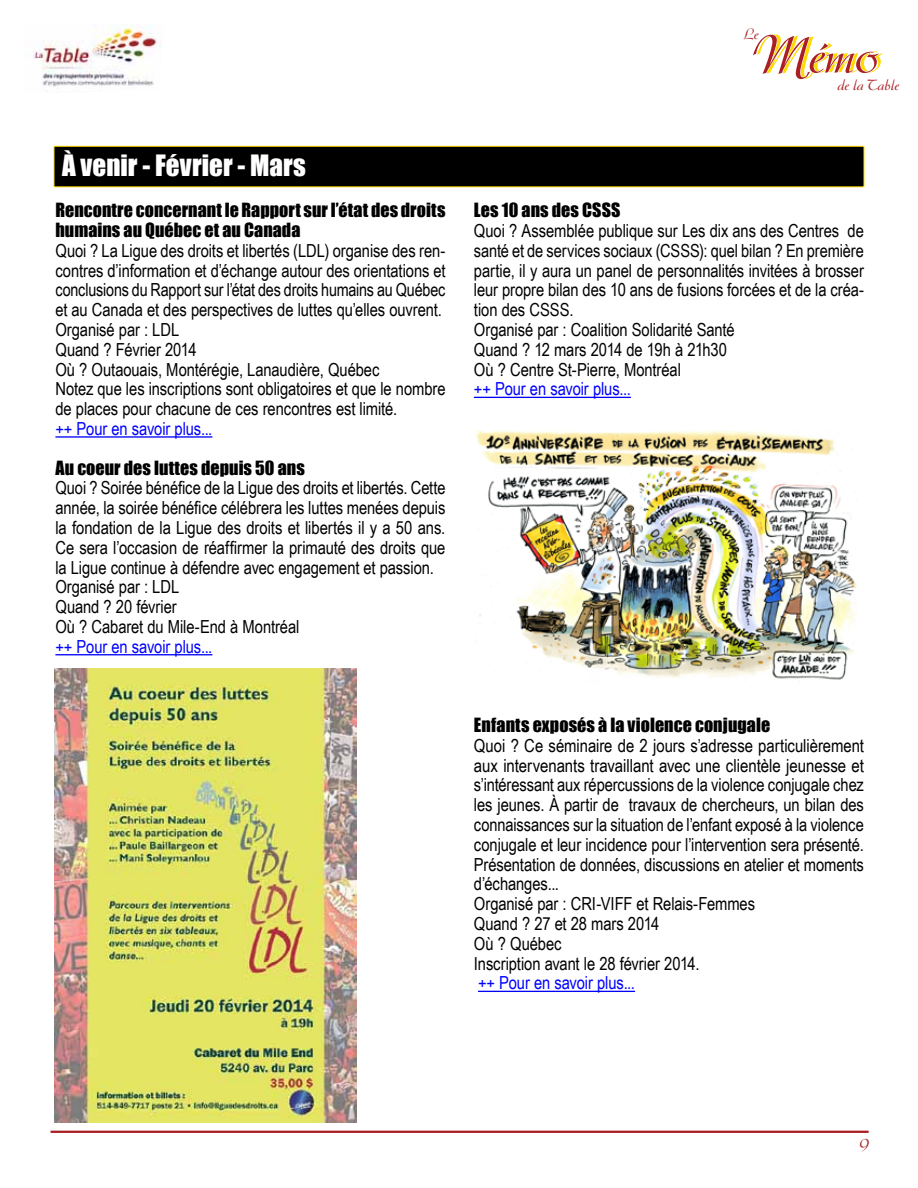
<style>
.page{position:relative;width:918px;height:1188px;background:#fff}
.page>*{position:absolute;margin:0;border:0;box-sizing:border-box;transform-origin:0 0}
.t1{font:52.5px "Arkona";color:#feda00}
.t2{font:27px "Impact";color:#fff}
.t3{font:18px/19.8px "Arial Narrow";letter-spacing:-.005em;color:#000}
.t4{font:18px/19.8px "Impact";letter-spacing:.005em;color:#000}
.t5{font:18px "Arial Narrow";letter-spacing:-.005em;color:#00f}
.t6{font:17.1px "Arkona";color:#aa1f24}
.t7{font:15px "Arkona";color:#aa1f24}
</style>
<div class="page">
<img style="left:32px;top:25px;width:130px;height:62px">
<div style="left:50px;top:1131px;width:819px;height:2px;border:2px solid #aa1f24"></div>
<div style="left:54px;top:146px;width:810px;height:41px;background:#000"></div>
<div style="left:54px;top:146px;width:810px;height:41px;border:1px solid #feda00"></div>
<hr style="left:55px;top:436px;width:157px;height:2px;background:#00f">
<hr style="left:55px;top:654px;width:157px;height:1px;background:#00f">
<hr style="left:474px;top:397px;width:157px;height:1px;background:#00f">
<hr style="left:478px;top:991px;width:157px;height:1px;background:#00f">
<img style="left:476px;top:431px;width:382px;height:249px">
<img style="left:54px;top:668px;width:303px;height:454px">
<h2 class="t2" style="left:62px;top:145px;width:245px">À venir - Février - Mars</h2>
<p class="t4" style="left:55px;top:200px;width:392px">Rencontre concernant le Rapport sur l’état des droits humains au Québec et au Canada</p>
<p class="t3" style="left:55px;top:240px;width:392px">Quoi ? La Ligue des droits et libertés (LDL) organise des ren&shy;contres d’information et d’échange autour des orientations et conclusions du Rapport sur l’état des droits humains au Québec et au Canada et des perspectives de luttes qu’elles ouvrent.<br>Organisé par : LDL<br>Quand ? Février 2014<br>Où ? Outaouais, Montérégie, Lanaudière, Québec<br>Notez que les inscriptions sont obligatoires et que le nombre de places pour chacune de ces rencontres est limité.</p>
<p class="t5" style="left:55px;top:416px;width:158px">++ Pour en savoir plus...</p>
<p class="t4" style="left:55px;top:457px;width:251px">Au coeur des luttes depuis 50 ans</p>
<p class="t3" style="left:55px;top:478px;width:392px">Quoi ? Soirée bénéfice de la Ligue des droits et libertés. Cette année, la soirée bénéfice célébrera les luttes menées depuis la fondation de la Ligue des droits et libertés il y a 50 ans.<br>Ce sera l’occasion de réaffirmer la primauté des droits que la Ligue continue à défendre avec engagement et passion.<br>Organisé par : LDL<br>Quand ? 20 février<br>Où ? Cabaret du Mile-End à Montréal</p>
<p class="t5" style="left:55px;top:633px;width:158px">++ Pour en savoir plus...</p>
<p class="t7" style="left:744px;top:25px;width:16px">Le</p>
<h1 class="t1" style="left:756px;top:24px;width:128px">Mémo</h1>
<p class="t7" style="left:837px;top:76px;width:63px">de la Table</p>
<p class="t4" style="left:474px;top:200px;width:148px">Les 10 ans des CSSS</p>
<p class="t3" style="left:474px;top:220px;width:392px">Quoi ? Assemblée publique sur Les dix ans des Centres de santé et de services sociaux (CSSS): quel bilan ? En première partie, il y aura un panel de personnalités invitées à brosser leur propre bilan des 10 ans de fusions forcées et de la créa&shy;tion des CSSS.<br>Organisé par : Coalition Solidarité Santé<br>Quand ? 12 mars 2014 de 19h à 21h30<br>Où ? Centre St-Pierre, Montréal</p>
<p class="t5" style="left:474px;top:376px;width:158px">++ Pour en savoir plus...</p>
<p class="t4" style="left:474px;top:715px;width:298px">Enfants exposés à la violence conjugale</p>
<p class="t3" style="left:474px;top:735px;width:392px">Quoi ? Ce séminaire de 2 jours s’adresse particulièrement aux intervenants travaillant avec une clientèle jeunesse et s’intéressant aux répercussions de la violence conjugale chez les jeunes. À partir de travaux de chercheurs, un bilan des connaissances sur la situation de l’enfant exposé à la violence conjugale et leur incidence pour l’intervention sera présenté.<br>Présentation de données, discussions en atelier et moments d’échanges...<br>Organisé par : CRI-VIFF et Relais-Femmes<br>Quand ? 27 et 28 mars 2014<br>Où ? Québec<br>Inscription avant le 28 février 2014.</p>
<p class="t5" style="left:478px;top:970px;width:159px">++ Pour en savoir plus...</p>
<p class="t6" style="left:859px;top:1133px;width:11px">9</p>
</div>
